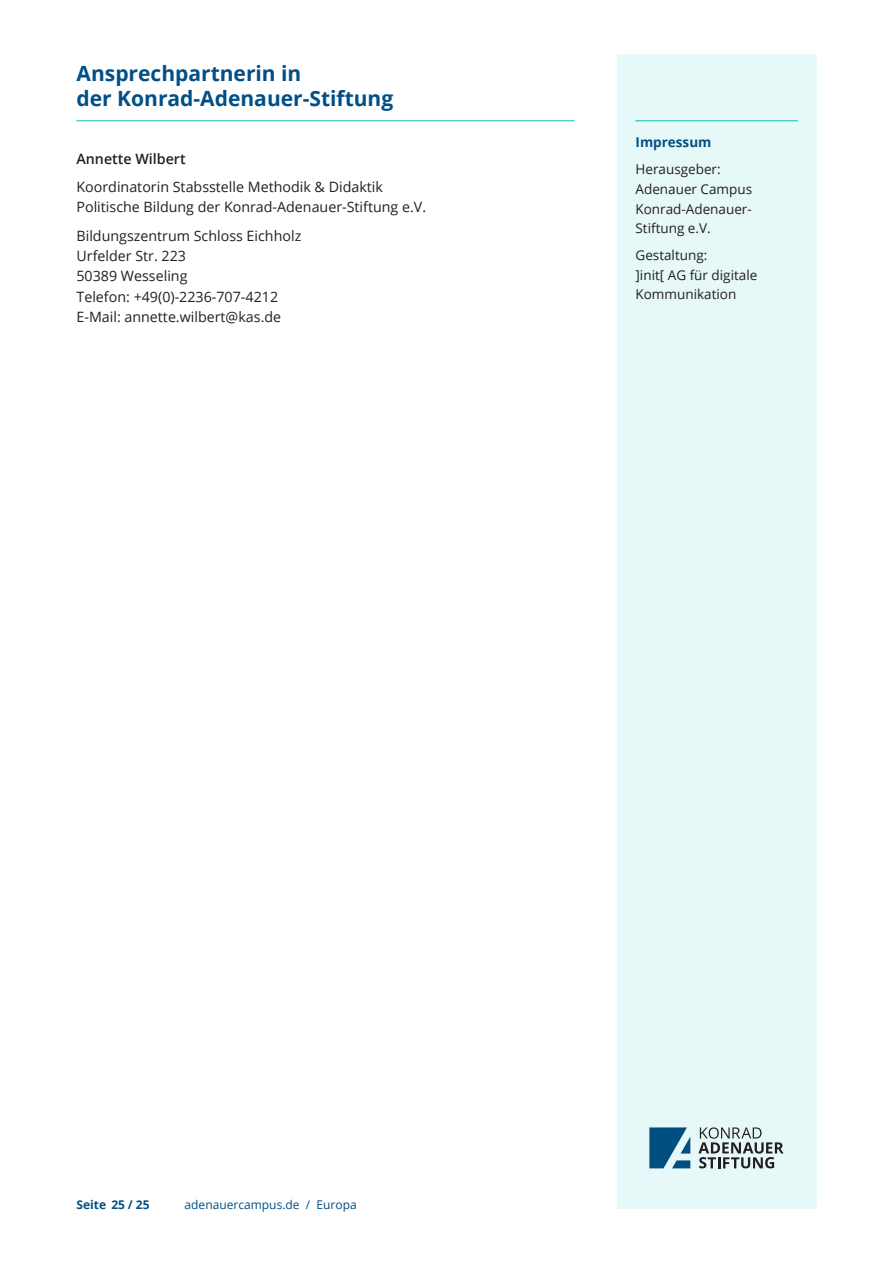
<style>
.page{position:relative;width:893px;height:1263px;background:#fff}
.page>*{position:absolute;margin:0;border:0;box-sizing:border-box;transform-origin:0 0}
.t1{font:700 21px/25.2px "Open Sans";color:#014f87}
.t2{font:14.25px/20.2px "Open Sans";color:#231f20}
.t3{font:600 14.25px "Open Sans";color:#231f20}
.t4{font:13.5px/19.8px "Open Sans";color:#231f20}
.t5{font:700 13.5px "Open Sans";color:#014f87}
.t6{font:12px "Open Sans";color:#014f87}
.t7{font:700 12px "Open Sans";color:#014f87}
</style>
<div class="page">
<hr style="left:77px;top:120px;width:497px;height:1px;background:#14bbbb">
<div style="left:617px;top:54px;width:199px;height:1155px;background:#e7f8f8"></div>
<hr style="left:635px;top:120px;width:162px;height:1px;background:#14bbbb">
<svg style="left:698px;top:1127px;width:86px;height:41px"></svg>
<svg style="left:649px;top:1127px;width:41px;height:41px"></svg>
<h1 class="t1" style="left:77px;top:60px;width:318px">Ansprechpartnerin in<br>der Konrad-Adenauer-Stiftung</h1>
<p class="t3" style="left:77px;top:149px;width:111px">Annette Wilbert</p>
<p class="t2" style="left:77px;top:176px;width:351px">Koordinatorin Stabsstelle Methodik &amp; Didaktik<br>Politische Bildung der Konrad-Adenauer-Stiftung e.V.</p>
<p class="t2" style="left:77px;top:225px;width:226px">Bildungszentrum Schloss Eichholz<br>Urfelder Str. 223<br>50389 Wesseling<br>Telefon: +49(0)-2236-707-4212<br>E-Mail: annette.wilbert@kas.de</p>
<p class="t5" style="left:635px;top:133px;width:77px">Impressum</p>
<p class="t4" style="left:635px;top:159px;width:118px">Herausgeber:<br>Adenauer Campus<br>Konrad-Adenauer-<br>Stiftung e.V.</p>
<p class="t4" style="left:635px;top:245px;width:123px">Gestaltung:<br>]init[ AG für digitale<br>Kommunikation</p>
<p class="t7" style="left:77px;top:1196px;width:75px">Seite 25 / 25</p>
<p class="t6" style="left:185px;top:1196px;width:174px">adenauercampus.de / Europa</p>
</div>
